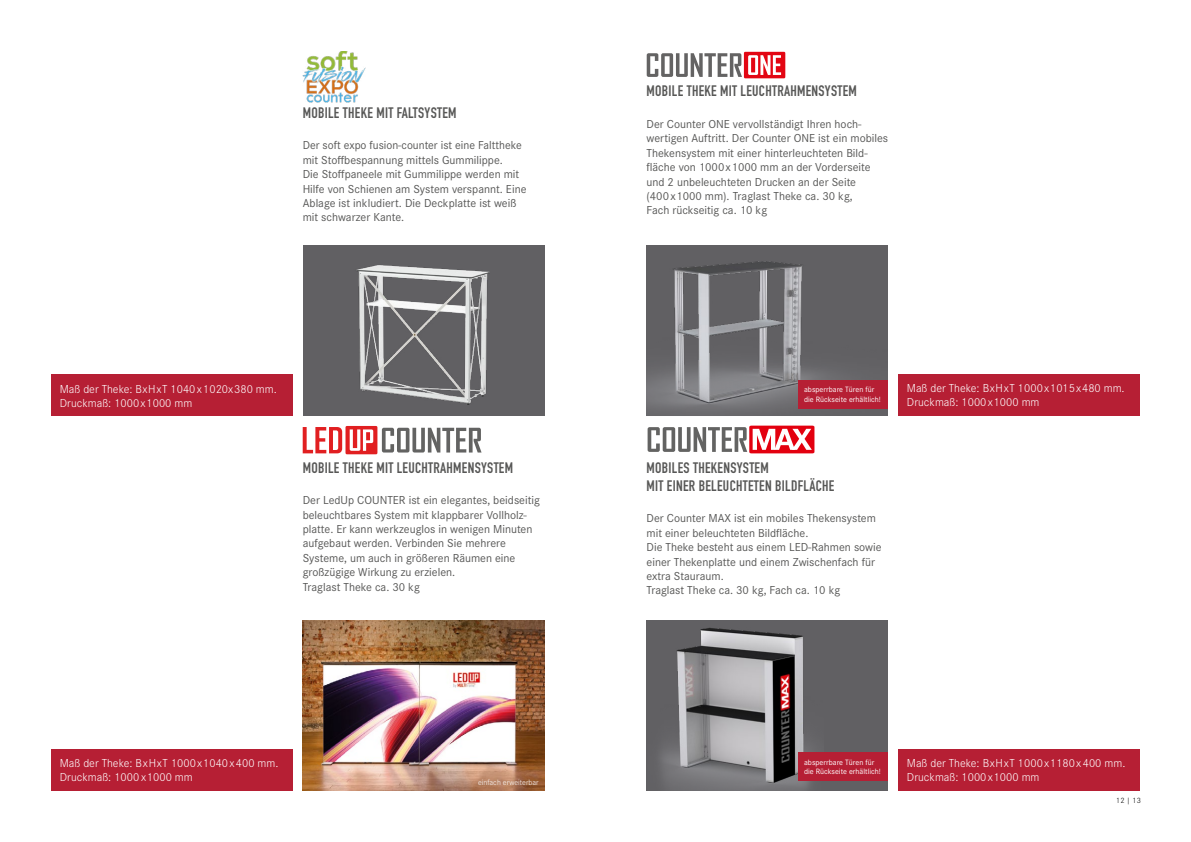
<style>
.page{position:relative;width:1191px;height:842px;background:#fff}
.page>*{position:absolute;margin:0;border:0;box-sizing:border-box;transform-origin:0 0}
.t1{font:15px/18.8px "DIN Engschrift Std";letter-spacing:.02em;color:#575756}
.t2{font:12px/14.4px "Corporate S";color:#575756}
.t3{font:300 12px/14.4px "Corporate S";color:#fff}
.t4{font:8px/9.6px "Corporate S";color:#fff}
.t5{font:300 8px "Corporate S";color:#fff}
.t6{font:300 8px "Corporate S";color:#000}
</style>
<div class="page">
<img style="left:303px;top:246px;width:241px;height:170px">
<img style="left:303px;top:51px;width:62px;height:51px">
<img style="left:303px;top:621px;width:241px;height:170px">
<div style="left:345px;top:426px;width:32px;height:28px;background:#e11f21;border-radius:2px"></div>
<svg style="left:350px;top:429px;width:23px;height:22px"></svg>
<svg style="left:303px;top:427px;width:39px;height:26px"></svg>
<svg style="left:382px;top:428px;width:99px;height:24px"></svg>
<img style="left:646px;top:246px;width:242px;height:170px">
<div style="left:744px;top:52px;width:41px;height:26px;background:#e30613;border-radius:2px"></div>
<svg style="left:748px;top:55px;width:33px;height:20px"></svg>
<svg style="left:646px;top:53px;width:96px;height:24px"></svg>
<div style="left:646px;top:621px;width:242px;height:170px;background:#616063"></div>
<img style="left:660px;top:628px;width:163px;height:163px">
<svg style="left:647px;top:426px;width:167px;height:27px"></svg>
<div style="left:51px;top:750px;width:242px;height:41px;background:#b61f34"></div>
<div style="left:898px;top:750px;width:242px;height:41px;background:#b61f34"></div>
<div style="left:898px;top:375px;width:242px;height:41px;background:#b61f34"></div>
<div style="left:51px;top:375px;width:242px;height:41px;background:#b61f34"></div>
<div style="left:798px;top:380px;width:90px;height:28px;background:#b61f34"></div>
<div style="left:798px;top:753px;width:90px;height:28px;background:#b61f34"></div>
<p class="t1" style="left:303px;top:104px;width:155px">MOBILE THEKE MIT FALTSYSTEM</p>
<p class="t2" style="left:303px;top:138px;width:225px">Der soft expo fusion-counter ist eine Falttheke mit Stoffbespannung mittels Gummilippe.<br>Die Stoffpaneele mit Gummilippe werden mit Hilfe von Schienen am System verspannt. Eine Ablage ist inkludiert. Die Deckplatte ist weiß mit schwarzer Kante.</p>
<p class="t3" style="left:60px;top:382px;width:218px">Maß der Theke: BxHxT 1040x1020x380 mm.<br>Druckmaß: 1000x1000 mm</p>
<p class="t1" style="left:303px;top:459px;width:212px">MOBILE THEKE MIT LEUCHTRAHMENSYSTEM</p>
<p class="t2" style="left:303px;top:493px;width:239px">Der LedUp COUNTER ist ein elegantes, beidseitig beleuchtbares System mit klappbarer Vollholz&shy;platte. Er kann werkzeuglos in wenigen Minuten aufgebaut werden. Verbinden Sie mehrere Systeme, um auch in größeren Räumen eine großzügige Wirkung zu erzielen.<br>Traglast Theke ca. 30 kg</p>
<p class="t1" style="left:646px;top:82px;width:212px">MOBILE THEKE MIT LEUCHTRAHMENSYSTEM</p>
<p class="t2" style="left:646px;top:117px;width:243px">Der Counter ONE vervollständigt Ihren hoch&shy;wertigen Auftritt. Der Counter ONE ist ein mobiles Thekensystem mit einer hinterleuchteten Bild&shy;fläche von 1000x1000 mm an der Vorderseite und 2 unbeleuchteten Drucken an der Seite (400x1000 mm). Traglast Theke ca. 30 kg,<br>Fach rückseitig ca. 10 kg</p>
<p class="t4" style="left:804px;top:385px;width:78px">absperrbare Türen für die Rückseite erhältlich!</p>
<p class="t1" style="left:646px;top:458px;width:189px">MOBILES THEKENSYSTEM<br>MIT EINER BELEUCHTETEN BILDFLÄCHE</p>
<p class="t2" style="left:646px;top:511px;width:237px">Der Counter MAX ist ein mobiles Thekensystem mit einer beleuchteten Bildfläche.<br>Die Theke besteht aus einem LED-Rahmen sowie einer Thekenplatte und einem Zwischenfach für extra Stauraum.<br>Traglast Theke ca. 30 kg, Fach ca. 10 kg</p>
<p class="t3" style="left:907px;top:381px;width:219px">Maß der Theke: BxHxT 1000x1015x480 mm.<br>Druckmaß: 1000x1000 mm</p>
<p class="t3" style="left:60px;top:755px;width:220px">Maß der Theke: BxHxT 1000x1040x400 mm.<br>Druckmaß: 1000 x1000 mm</p>
<p class="t3" style="left:907px;top:755px;width:220px">Maß der Theke: BxHxT 1000x1180x400 mm.<br>Druckmaß: 1000x1000 mm</p>
<p class="t4" style="left:804px;top:757px;width:78px">absperrbare Türen für die Rückseite erhältlich!</p>
<p class="t5" style="left:478px;top:778px;width:62px">einfach erweiterbar</p>
<p class="t6" style="left:1116px;top:796px;width:26px">12 | 13</p>
</div>
